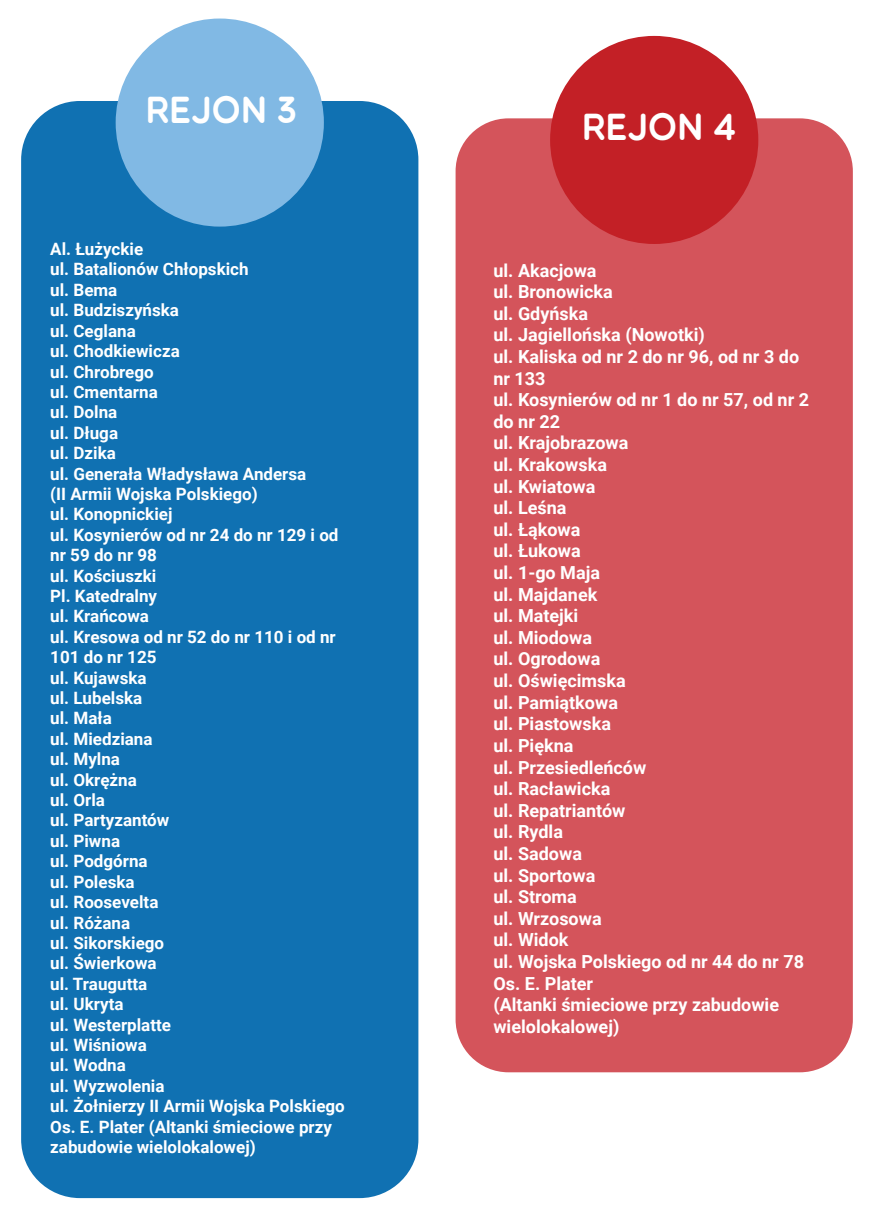
<style>
.page{position:relative;width:874px;height:1225px;background:#fff}
.page>*{position:absolute;margin:0;border:0;box-sizing:border-box;transform-origin:0 0}
.t1{font:38px "Multicolore";color:#fff;scale:.92 1}
.t2{font:700 18px/21.6px "Roboto";color:#fff}
.t3{font:700 17px/20.4px "Roboto";color:#fff}
</style>
<div class="page">
<div style="left:21px;top:101px;width:397px;height:1097px;background:#1071b2;border-radius:59px"></div>
<div style="left:455px;top:118px;width:397px;height:954px;background:#d4545b;border-radius:53px"></div>
<div style="left:116px;top:19px;width:208px;height:208px;background:#81b9e4;border-radius:50%"></div>
<div style="left:550px;top:36px;width:208px;height:208px;background:#c32026;border-radius:50%"></div>
<h1 class="t1" style="left:146px;top:87px;width:165px">REJON 3</h1>
<p class="t3" style="left:50px;top:238px;width:296px">Al. Łużyckie<br>ul. Batalionów Chłopskich<br>ul. Bema<br>ul. Budziszyńska<br>ul. Ceglana<br>ul. Chodkiewicza<br>ul. Chrobrego<br>ul. Cmentarna<br>ul. Dolna<br>ul. Długa<br>ul. Dzika<br>ul. Generała Władysława Andersa<br>(II Armii Wojska Polskiego)<br>ul. Konopnickiej<br>ul. Kosynierów od nr 24 do nr 129 i od nr 59 do nr 98<br>ul. Kościuszki<br>Pl. Katedralny<br>ul. Krańcowa<br>ul. Kresowa od nr 52 do nr 110 i od nr<br>101 do nr 125<br>ul. Kujawska<br>ul. Lubelska<br>ul. Mała<br>ul. Miedziana<br>ul. Mylna<br>ul. Okrężna<br>ul. Orla<br>ul. Partyzantów<br>ul. Piwna<br>ul. Podgórna<br>ul. Poleska<br>ul. Roosevelta<br>ul. Różana<br>ul. Sikorskiego<br>ul. Świerkowa<br>ul. Traugutta<br>ul. Ukryta<br>ul. Westerplatte<br>ul. Wiśniowa<br>ul. Wodna<br>ul. Wyzwolenia<br>ul. Żołnierzy II Armii Wojska Polskiego<br>Os. E. Plater (Altanki śmieciowe przy zabudowie wielolokalowej)</p>
<h1 class="t1" style="left:582px;top:104px;width:168px">REJON 4</h1>
<p class="t2" style="left:493px;top:259px;width:317px">ul. Akacjowa<br>ul. Bronowicka<br>ul. Gdyńska<br>ul. Jagiellońska (Nowotki)<br>ul. Kaliska od nr 2 do nr 96, od nr 3 do nr 133<br>ul. Kosynierów od nr 1 do nr 57, od nr 2 do nr 22<br>ul. Krajobrazowa<br>ul. Krakowska<br>ul. Kwiatowa<br>ul. Leśna<br>ul. Łąkowa<br>ul. Łukowa<br>ul. 1-go Maja<br>ul. Majdanek<br>ul. Matejki<br>ul. Miodowa<br>ul. Ogrodowa<br>ul. Oświęcimska<br>ul. Pamiątkowa<br>ul. Piastowska<br>ul. Piękna<br>ul. Przesiedleńców<br>ul. Racławicka<br>ul. Repatriantów<br>ul. Rydla<br>ul. Sadowa<br>ul. Sportowa<br>ul. Stroma<br>ul. Wrzosowa<br>ul. Widok<br>ul. Wojska Polskiego od nr 44 do nr 78<br>Os. E. Plater<br>(Altanki śmieciowe przy zabudowie wielolokalowej)</p>
</div>
